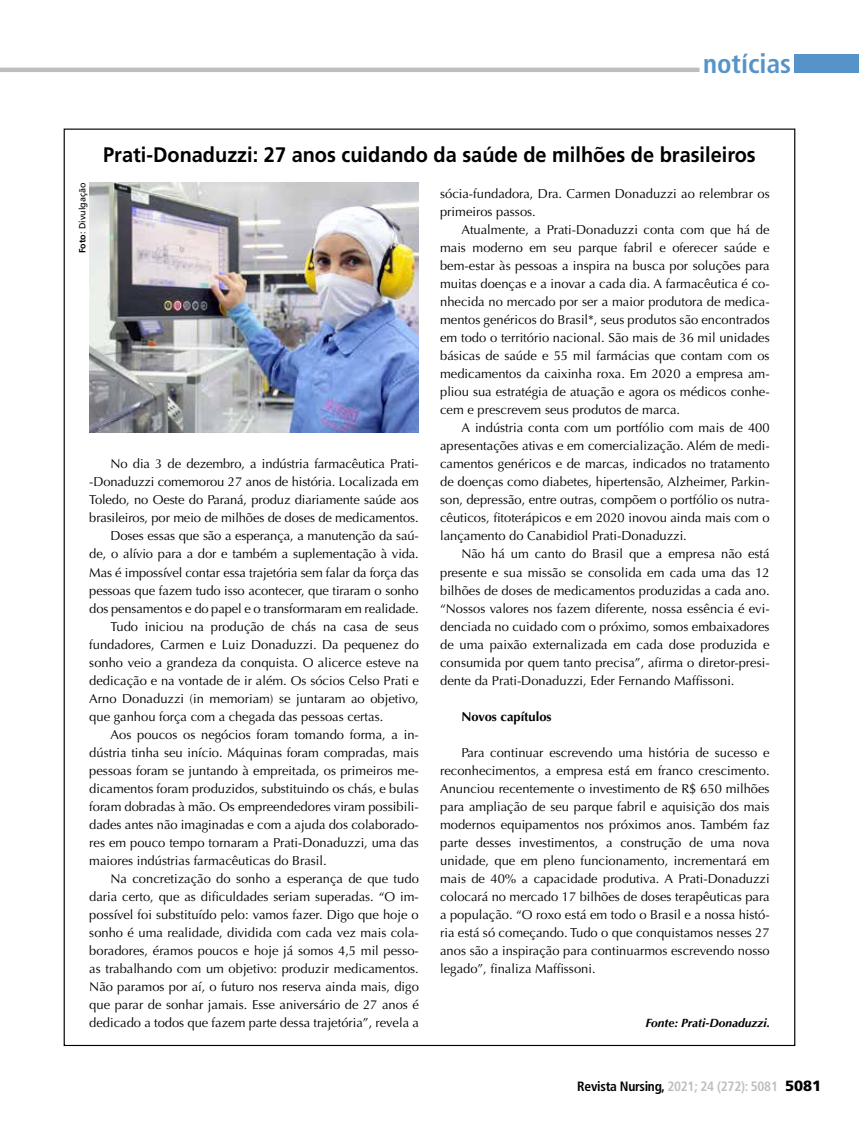
<style>
.page{position:relative;width:859px;height:1132px;background:#fff}
.page>*{position:absolute;margin:0;border:0;box-sizing:border-box;transform-origin:0 0}
.t1{font:700 condensed 27px "Frutiger LT Std";color:#5693c9}
.t2{font:700 21px "Frutiger LT Std";color:#000;scale:.95 1}
.t3{font:700 condensed 13.5px "Frutiger LT Std";letter-spacing:-.02em;color:#bcbec0}
.t4{font:12.9px/18px "Optima LT Std";color:#000;text-align:justify}
.t5{font:700 12.9px "Optima LT Std";color:#000}
.t6{font:italic 700 12px "Optima LT Std";color:#000}
.t7{font:9px "Frutiger LT Std";color:#000}
.s1{font-weight:700}
.s2{color:#000}
.s3{font-weight:900;font-stretch:normal;font-size:14.85px;color:#000}
</style>
<div class="page">
<hr style="left:0;top:68px;width:699px;height:4px;background:#bcbec0">
<div style="left:794px;top:54px;width:65px;height:18px;background:#5693c9"></div>
<img style="left:89px;top:182px;width:330px;height:250px">
<h1 class="t1" style="left:703px;top:47px;width:90px">notícias</h1>
<h2 class="t2" style="left:103px;top:142px;width:688px">Prati-Donaduzzi: 27 anos cuidando da saúde de milhões de brasileiros</h2>
<p class="t7" style="left:77px;top:253px;width:72px;rotate:-90deg"><span class="s1">Foto</span>: Divulgação</p>
<p class="t4" style="left:111px;top:455px;width:310px">No dia 3 de dezembro, a indústria farmacêutica Prati-</p>
<p class="t4" style="left:89px;top:473px;width:331px">-Donaduzzi comemorou 27 anos de história. Localizada em</p>
<p class="t4" style="left:89px;top:491px;width:331px">Toledo, no Oeste do Paraná, produz diariamente saúde aos</p>
<p class="t4" style="left:89px;top:509px;width:331px">brasileiros, por meio de milhões de doses de medicamentos.</p>
<p class="t4" style="left:111px;top:527px;width:310px">Doses essas que são a esperança, a manutenção da saú-</p>
<p class="t4" style="left:89px;top:545px;width:331px">de, o alívio para a dor e também a suplementação à vida.</p>
<p class="t4" style="left:89px;top:563px;width:331px">Mas é impossível contar essa trajetória sem falar da força das</p>
<p class="t4" style="left:89px;top:581px;width:331px">pessoas que fazem tudo isso acontecer, que tiraram o sonho</p>
<p class="t4" style="left:89px;top:599px;width:331px">dos pensamentos e do papel e o transformaram em realidade.</p>
<p class="t4" style="left:111px;top:617px;width:310px">Tudo iniciou na produção de chás na casa de seus</p>
<p class="t4" style="left:89px;top:635px;width:331px">fundadores, Carmen e Luiz Donaduzzi. Da pequenez do</p>
<p class="t4" style="left:89px;top:653px;width:331px">sonho veio a grandeza da conquista. O alicerce esteve na</p>
<p class="t4" style="left:89px;top:671px;width:331px">dedicação e na vontade de ir além. Os sócios Celso Prati e</p>
<p class="t4" style="left:89px;top:689px;width:331px">Arno Donaduzzi (in memoriam) se juntaram ao objetivo,</p>
<p class="t4" style="left:89px;top:707px;width:296px">que ganhou força com a chegada das pessoas certas.</p>
<p class="t4" style="left:111px;top:725px;width:310px">Aos poucos os negócios foram tomando forma, a in-</p>
<p class="t4" style="left:89px;top:743px;width:331px">dústria tinha seu início. Máquinas foram compradas, mais</p>
<p class="t4" style="left:89px;top:761px;width:331px">pessoas foram se juntando à empreitada, os primeiros me-</p>
<p class="t4" style="left:89px;top:779px;width:331px">dicamentos foram produzidos, substituindo os chás, e bulas</p>
<p class="t4" style="left:89px;top:797px;width:331px">foram dobradas à mão. Os empreendedores viram possibili-</p>
<p class="t4" style="left:89px;top:815px;width:331px">dades antes não imaginadas e com a ajuda dos colaborado-</p>
<p class="t4" style="left:89px;top:833px;width:331px">res em pouco tempo tornaram a Prati-Donaduzzi, uma das</p>
<p class="t4" style="left:89px;top:851px;width:239px">maiores indústrias farmacêuticas do Brasil.</p>
<p class="t4" style="left:111px;top:869px;width:310px">Na concretização do sonho a esperança de que tudo</p>
<p class="t4" style="left:89px;top:887px;width:331px">daria certo, que as dificuldades seriam superadas. “O im-</p>
<p class="t4" style="left:89px;top:905px;width:331px">possível foi substituído pelo: vamos fazer. Digo que hoje o</p>
<p class="t4" style="left:89px;top:923px;width:331px">sonho é uma realidade, dividida com cada vez mais cola-</p>
<p class="t4" style="left:89px;top:941px;width:331px">boradores, éramos poucos e hoje já somos 4,5 mil pesso-</p>
<p class="t4" style="left:89px;top:959px;width:331px">as trabalhando com um objetivo: produzir medicamentos.</p>
<p class="t4" style="left:89px;top:977px;width:331px">Não paramos por aí, o futuro nos reserva ainda mais, digo</p>
<p class="t4" style="left:89px;top:995px;width:331px">que parar de sonhar jamais. Esse aniversário de 27 anos é</p>
<p class="t4" style="left:89px;top:1013px;width:331px">dedicado a todos que fazem parte dessa trajetória”, revela a</p>
<p class="t4" style="left:440px;top:185px;width:331px">sócia-fundadora, Dra. Carmen Donaduzzi ao relembrar os primeiros passos.</p>
<p class="t4" style="left:440px;top:221px;width:331px;text-indent:21px">Atualmente, a Prati-Donaduzzi conta com que há de mais moderno em seu parque fabril e oferecer saúde e bem-estar às pessoas a inspira na busca por soluções para muitas doenças e a inovar a cada dia. A farmacêutica é co&shy;nhecida no mercado por ser a maior produtora de medica&shy;mentos genéricos do Brasil*, seus produtos são encontrados em todo o território nacional. São mais de 36 mil unidades básicas de saúde e 55 mil farmácias que contam com os medicamentos da caixinha roxa. Em 2020 a empresa am&shy;pliou sua estratégia de atuação e agora os médicos conhe&shy;cem e prescrevem seus produtos de marca.</p>
<p class="t4" style="left:440px;top:419px;width:331px;text-indent:21px">A indústria conta com um portfólio com mais de 400 apresentações ativas e em comercialização. Além de medi&shy;camentos genéricos e de marcas, indicados no tratamento de doenças como diabetes, hipertensão, Alzheimer, Parkin&shy;son, depressão, entre outras, compõem o portfólio os nutra&shy;cêuticos, fitoterápicos e em 2020 inovou ainda mais com o lançamento do Canabidiol Prati-Donaduzzi.</p>
<p class="t4" style="left:440px;top:545px;width:331px;text-indent:21px">Não há um canto do Brasil que a empresa não está presente e sua missão se consolida em cada uma das 12 bilhões de doses de medicamentos produzidas a cada ano. “Nossos valores nos fazem diferente, nossa essência é evi&shy;denciada no cuidado com o próximo, somos embaixadores de uma paixão externalizada em cada dose produzida e consumida por quem tanto precisa”, afirma o diretor-presi&shy;dente da Prati-Donaduzzi, Eder Fernando Maffissoni.</p>
<p class="t5" style="left:461px;top:708px;width:92px">Novos capítulos</p>
<p class="t4" style="left:440px;top:743px;width:331px;text-indent:21px">Para continuar escrevendo uma história de sucesso e reconhecimentos, a empresa está em franco crescimento.<br>Anunciou recentemente o investimento de R$ 650 milhões para ampliação de seu parque fabril e aquisição dos mais modernos equipamentos nos próximos anos. Também faz parte desses investimentos, a construção de uma nova unidade, que em pleno funcionamento, incrementará em mais de 40% a capacidade produtiva. A Prati-Donaduzzi colocará no mercado 17 bilhões de doses terapêuticas para a população. “O roxo está em todo o Brasil e a nossa histó&shy;ria está só começando. Tudo o que conquistamos nesses 27 anos são a inspiração para continuarmos escrevendo nosso legado”, finaliza Maffissoni.</p>
<p class="t6" style="left:645px;top:1015px;width:126px">Fonte: Prati-Donaduzzi.</p>
<p class="t3" style="left:577px;top:1077px;width:245px"><span class="s2">Revista Nursing,</span> 2021; 24 (272): 5081 <span class="s3">5081</span></p>
</div>
